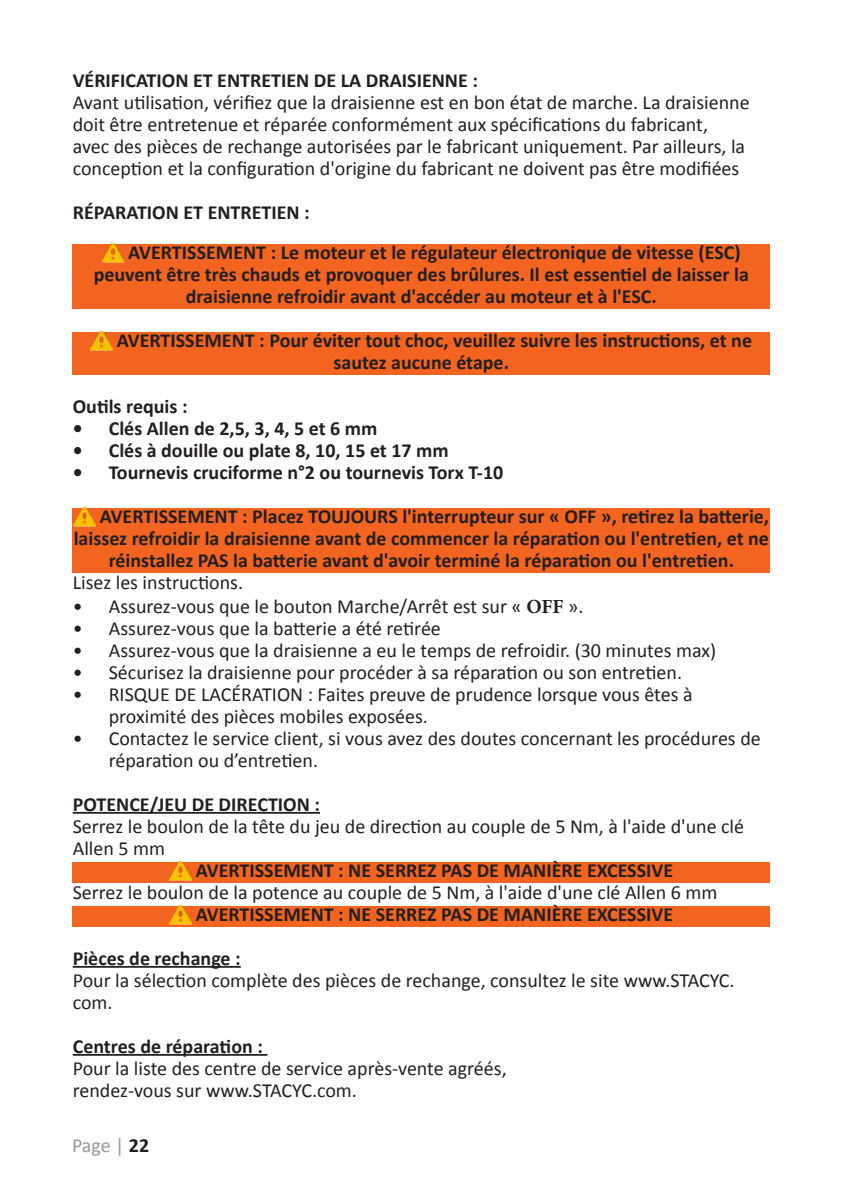
<style>
.page{position:relative;width:842px;height:1191px;background:#fff}
.page>*{position:absolute;margin:0;border:0;box-sizing:border-box;transform-origin:0 0}
.t1{font:20px/22px "Calibri";color:#231f20}
.Paragraph_Style_2{font:700 20px/22px "Calibri";color:#231f20}
.t2{font:20px "Calibri";color:#9a9999}
.s1{font-family:"Minion Pro";font-weight:700}
.s2{font-weight:700;color:#231f20}
</style>
<div class="page">
<div style="left:73px;top:244px;width:697px;height:64px;background:#f36421"></div>
<div style="left:73px;top:332px;width:697px;height:42px;background:#f36421"></div>
<div style="left:73px;top:508px;width:697px;height:64px;background:#f36421"></div>
<hr style="left:73px;top:812px;width:247px;height:2px;background:#231f20">
<div style="left:73px;top:862px;width:697px;height:20px;background:#f36421"></div>
<div style="left:73px;top:906px;width:697px;height:20px;background:#f36421"></div>
<hr style="left:73px;top:966px;width:168px;height:2px;background:#231f20">
<hr style="left:73px;top:1054px;width:194px;height:2px;background:#231f20">
<img style="left:102px;top:242px;width:22px;height:21px">
<img style="left:91px;top:330px;width:21px;height:21px">
<img style="left:74px;top:506px;width:21px;height:21px">
<img style="left:170px;top:860px;width:21px;height:21px">
<img style="left:170px;top:904px;width:21px;height:21px">
<p class="Paragraph_Style_2" style="left:73px;top:69px;width:407px">VÉRIFICATION ET ENTRETIEN DE LA DRAISIENNE :</p>
<p class="t1" style="left:73px;top:90px;width:678px">Avant utilisation, vérifiez que la draisienne est en bon état de marche. La draisienne doit être entretenue et réparée conformément aux spécifications du fabricant,<br>avec des pièces de rechange autorisées par le fabricant uniquement. Par ailleurs, la conception et la configuration d'origine du fabricant ne doivent pas être modifiées</p>
<p class="Paragraph_Style_2" style="left:73px;top:201px;width:238px">RÉPARATION ET ENTRETIEN :</p>
<p class="Paragraph_Style_2" style="left:128px;top:241px;width:614px">AVERTISSEMENT : Le moteur et le régulateur électronique de vitesse (ESC)</p>
<p class="Paragraph_Style_2" style="left:94px;top:263px;width:657px">peuvent être très chauds et provoquer des brûlures. Il est essentiel de laisser la</p>
<p class="Paragraph_Style_2" style="left:186px;top:285px;width:472px">draisienne refroidir avant d'accéder au moteur et à l'ESC.</p>
<p class="Paragraph_Style_2" style="left:334px;top:329px;width:420px;text-indent:-217px">AVERTISSEMENT : Pour éviter tout choc, veuillez suivre les instructions, et ne sautez aucune étape.</p>
<p class="Paragraph_Style_2" style="left:73px;top:395px;width:116px">Outils requis :</p>
<p class="Paragraph_Style_2" style="left:73px;top:417px;width:306px">• Clés Allen de 2,5, 3, 4, 5 et 6 mm</p>
<p class="Paragraph_Style_2" style="left:73px;top:439px;width:377px">• Clés à douille ou plate 8, 10, 15 et 17 mm</p>
<p class="Paragraph_Style_2" style="left:73px;top:461px;width:432px">• Tournevis cruciforme n°2 ou tournevis Torx T-10</p>
<p class="Paragraph_Style_2" style="left:100px;top:505px;width:671px">AVERTISSEMENT : Placez TOUJOURS l'interrupteur sur « OFF », retirez la batterie,</p>
<p class="Paragraph_Style_2" style="left:74px;top:527px;width:697px">laissez refroidir la draisienne avant de commencer la réparation ou l'entretien, et ne</p>
<p class="Paragraph_Style_2" style="left:109px;top:549px;width:627px">réinstallez PAS la batterie avant d'avoir terminé la réparation ou l'entretien.</p>
<p class="t1" style="left:73px;top:570px;width:172px">Lisez les instructions.</p>
<p class="t1" style="left:73px;top:594px;width:512px">• Assurez-vous que le bouton Marche/Arrêt est sur « <span class="s1">OFF</span> ».</p>
<p class="t1" style="left:73px;top:616px;width:370px">• Assurez-vous que la batterie a été retirée</p>
<p class="t1" style="left:73px;top:638px;width:645px">• Assurez-vous que la draisienne a eu le temps de refroidir. (30 minutes max)</p>
<p class="t1" style="left:73px;top:660px;width:611px">• Sécurisez la draisienne pour procéder à sa réparation ou son entretien.</p>
<p class="t1" style="left:109px;top:682px;width:585px;text-indent:-36px">• RISQUE DE LACÉRATION : Faites preuve de prudence lorsque vous êtes à proximité des pièces mobiles exposées.</p>
<p class="t1" style="left:109px;top:726px;width:653px;text-indent:-36px">• Contactez le service client, si vous avez des doutes concernant les procédures de réparation ou d’entretien.</p>
<p class="Paragraph_Style_2" style="left:73px;top:793px;width:249px">POTENCE/JEU DE DIRECTION :</p>
<p class="t1" style="left:73px;top:814px;width:673px">Serrez le boulon de la tête du jeu de direction au couple de 5 Nm, à l'aide d'une clé<br>Allen 5 mm</p>
<p class="Paragraph_Style_2" style="left:196px;top:859px;width:479px">AVERTISSEMENT : NE SERREZ PAS DE MANIÈRE EXCESSIVE</p>
<p class="t1" style="left:73px;top:880px;width:646px">Serrez le boulon de la potence au couple de 5 Nm, à l'aide d'une clé Allen 6 mm</p>
<p class="Paragraph_Style_2" style="left:196px;top:903px;width:479px">AVERTISSEMENT : NE SERREZ PAS DE MANIÈRE EXCESSIVE</p>
<p class="Paragraph_Style_2" style="left:73px;top:947px;width:169px">Pièces de rechange :</p>
<p class="t1" style="left:73px;top:968px;width:663px">Pour la sélection complète des pièces de rechange, consultez le site www.STACYC. com.</p>
<p class="Paragraph_Style_2" style="left:73px;top:1035px;width:192px">Centres de réparation :</p>
<p class="t1" style="left:73px;top:1056px;width:435px">Pour la liste des centre de service après-vente agréés, rendez-vous sur www.STACYC.com.</p>
<p class="t2" style="left:72px;top:1133px;width:79px">Page | <span class="s2">22</span></p>
</div>
